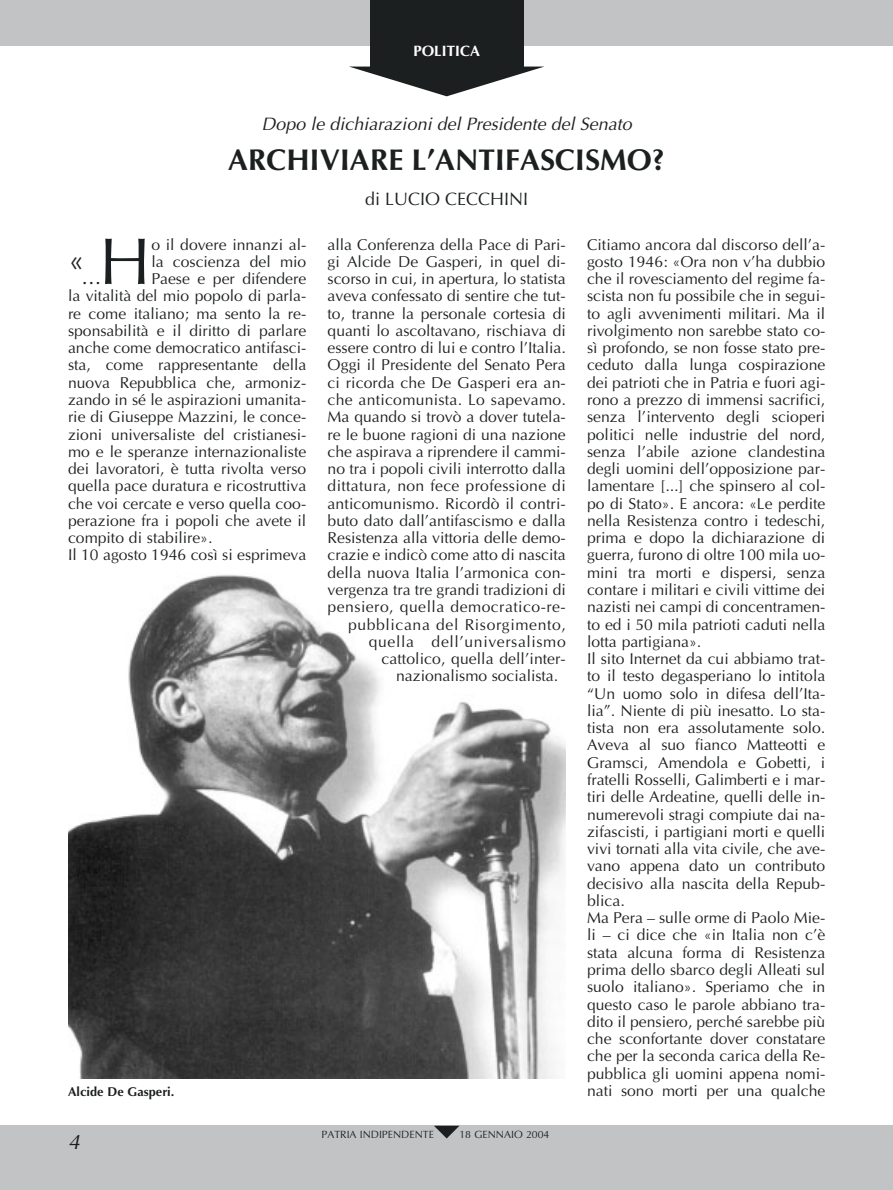
<style>
.page{position:relative;width:893px;height:1190px;background:#fff}
.page>*{position:absolute;margin:0;border:0;box-sizing:border-box;transform-origin:0 0}
.t1{font:66.45px "Optima";color:#1c1f20}
.t2{font:33.15px "Optima";color:#1c1f20}
.t3{font:700 30px "Optima";color:#1c1f20}
.t4{font:italic 21px "Optima";color:#1c1f20}
.t5{font:italic 18px "Optima";color:#1c1f20}
.t6{font:18px "Optima";color:#1c1f20}
.t7{font:15.75px/17.2px "Optima";color:#1c1f20}
.t8{font:15.75px "Optima";letter-spacing:.04em;color:#1c1f20}
.t9{font:15.75px "Optima";letter-spacing:.025em;color:#1c1f20}
.t10{font:15.75px "Optima";letter-spacing:.03em;color:#1c1f20}
.t11{font:15.75px "Optima";letter-spacing:.02em;color:#1c1f20}
.t12{font:700 15px "Optima";color:#fff}
.t13{font:700 12.75px "Optima";color:#1c1f20}
.t14{font:10.5px "Optima";color:#1c1f20}
</style>
<div class="page">
<div style="left:0;top:1125px;width:892px;height:65px;background:#c2c3c5"></div>
<div style="left:0;top:0;width:892px;height:45px;background:#c2c3c5"></div>
<div style="left:370px;top:0;width:153px;height:67px;background:#1c1f20"></div>
<svg style="left:350px;top:67px;width:193px;height:29px"></svg>
<svg style="left:434px;top:1125px;width:25px;height:13px"></svg>
<img style="left:68px;top:575px;width:498px;height:503px">
<p class="t12" style="left:413px;top:44px;width:68px">POLITICA</p>
<p class="t5" style="left:261px;top:116px;width:372px">Dopo le dichiarazioni del Presidente del Senato</p>
<h3 class="t3" style="left:228px;top:147px;width:438px">ARCHIVIARE L’ANTIFASCISMO?</h3>
<p class="t6" style="left:365px;top:191px;width:165px">di LUCIO CECCHINI</p>
<h1 class="t1" style="left:99px;top:234px;width:53px">H</h1>
<p class="t7" style="left:151px;top:237px;width:156px">o il dovere innanzi al-</p>
<p class="t7" style="left:151px;top:254px;width:156px">la coscienza del mio</p>
<p class="t7" style="left:151px;top:272px;width:156px">Paese e per difendere</p>
<p class="t7" style="left:68px;top:289px;width:240px">la vitalità del mio popolo di parla-</p>
<p class="t7" style="left:68px;top:306px;width:240px">re come italiano; ma sento la re-</p>
<p class="t7" style="left:68px;top:323px;width:240px">sponsabilità e il diritto di parlare</p>
<p class="t7" style="left:68px;top:341px;width:240px">anche come democratico antifasci-</p>
<p class="t7" style="left:68px;top:358px;width:240px">sta, come rappresentante della</p>
<p class="t7" style="left:68px;top:375px;width:240px">nuova Repubblica che, armoniz-</p>
<p class="t7" style="left:68px;top:392px;width:240px">zando in sé le aspirazioni umanita-</p>
<p class="t7" style="left:68px;top:410px;width:240px">rie di Giuseppe Mazzini, le conce-</p>
<p class="t7" style="left:68px;top:427px;width:240px">zioni universaliste del cristianesi-</p>
<p class="t7" style="left:68px;top:444px;width:240px">mo e le speranze internazionaliste</p>
<p class="t7" style="left:68px;top:461px;width:240px">dei lavoratori, è tutta rivolta verso</p>
<p class="t7" style="left:68px;top:479px;width:240px">quella pace duratura e ricostruttiva</p>
<p class="t7" style="left:68px;top:496px;width:240px">che voi cercate e verso quella coo-</p>
<p class="t7" style="left:68px;top:513px;width:240px">perazione fra i popoli che avete il</p>
<p class="t7" style="left:68px;top:531px;width:146px">compito di stabilire».</p>
<p class="t7" style="left:68px;top:548px;width:240px">Il 10 agosto 1946 così si esprimeva</p>
<h2 class="t2" style="left:68px;top:246px;width:35px">«<sub>…</sub></h2>
<p class="t7" style="left:327px;top:237px;width:240px">alla Conferenza della Pace di Pari-</p>
<p class="t7" style="left:327px;top:254px;width:240px">gi Alcide De Gasperi, in quel di-</p>
<p class="t7" style="left:327px;top:272px;width:240px">scorso in cui, in apertura, lo statista</p>
<p class="t7" style="left:327px;top:289px;width:240px">aveva confessato di sentire che tut-</p>
<p class="t7" style="left:327px;top:306px;width:240px">to, tranne la personale cortesia di</p>
<p class="t7" style="left:327px;top:323px;width:240px">quanti lo ascoltavano, rischiava di</p>
<p class="t7" style="left:327px;top:341px;width:240px">essere contro di lui e contro l’Italia.</p>
<p class="t7" style="left:327px;top:358px;width:240px">Oggi il Presidente del Senato Pera</p>
<p class="t7" style="left:327px;top:375px;width:240px">ci ricorda che De Gasperi era an-</p>
<p class="t11" style="left:327px;top:393px;width:240px">che anticomunista. Lo sapevamo.</p>
<p class="t7" style="left:327px;top:410px;width:240px">Ma quando si trovò a dover tutela-</p>
<p class="t7" style="left:327px;top:427px;width:240px">re le buone ragioni di una nazione</p>
<p class="t7" style="left:327px;top:444px;width:240px">che aspirava a riprendere il cammi-</p>
<p class="t7" style="left:327px;top:461px;width:240px">no tra i popoli civili interrotto dalla</p>
<p class="t9" style="left:327px;top:479px;width:240px">dittatura, non fece professione di</p>
<p class="t7" style="left:327px;top:496px;width:240px">anticomunismo. Ricordò il contri-</p>
<p class="t7" style="left:327px;top:513px;width:240px">buto dato dall’antifascismo e dalla</p>
<p class="t7" style="left:327px;top:531px;width:240px">Resistenza alla vittoria delle demo-</p>
<p class="t7" style="left:327px;top:548px;width:240px">crazie e indicò come atto di nascita</p>
<p class="t7" style="left:327px;top:565px;width:240px">della nuova Italia l’armonica con-</p>
<p class="t7" style="left:327px;top:582px;width:240px">vergenza tra tre grandi tradizioni di</p>
<p class="t10" style="left:327px;top:600px;width:240px">pensiero, quella democratico-re-</p>
<p class="t8" style="left:348px;top:617px;width:219px">pubblicana del Risorgimento,</p>
<p class="t8" style="left:369px;top:635px;width:199px">quella dell’universalismo</p>
<p class="t7" style="left:381px;top:651px;width:186px">cattolico, quella dell’inter-</p>
<p class="t7" style="left:396px;top:669px;width:163px">nazionalismo socialista.</p>
<p class="t13" style="left:68px;top:1086px;width:108px">Alcide De Gasperi.</p>
<h3 class="t4" style="left:68px;top:1132px;width:13px">4</h3>
<p class="t14" style="left:321px;top:1130px;width:114px">PATRIA INDIPENDENTE</p>
<p class="t14" style="left:459px;top:1130px;width:91px">18 GENNAIO 2004</p>
<p class="t7" style="left:587px;top:237px;width:240px">Citiamo ancora dal discorso dell’a&shy;gosto 1946: «Ora non v’ha dubbio che il rovesciamento del regime fa&shy;scista non fu possibile che in segui&shy;to agli avvenimenti militari. Ma il rivolgimento non sarebbe stato co&shy;sì profondo, se non fosse stato pre&shy;ceduto dalla lunga cospirazione dei patrioti che in Patria e fuori agi&shy;rono a prezzo di immensi sacrifici, senza l’intervento degli scioperi politici nelle industrie del nord, senza l’abile azione clandestina degli uomini dell’opposizione par&shy;lamentare [...] che spinsero al col&shy;po di Stato». E ancora: «Le perdite nella Resistenza contro i tedeschi, prima e dopo la dichiarazione di guerra, furono di oltre 100 mila uo&shy;mini tra morti e dispersi, senza contare i militari e civili vittime dei nazisti nei campi di concentramen&shy;to ed i 50 mila patrioti caduti nella lotta partigiana».<br>Il sito Internet da cui abbiamo trat&shy;to il testo degasperiano lo intitola “Un uomo solo in difesa dell’Ita&shy;lia”. Niente di più inesatto. Lo sta&shy;tista non era assolutamente solo.<br>Aveva al suo fianco Matteotti e Gramsci, Amendola e Gobetti, i fratelli Rosselli, Galimberti e i mar&shy;tiri delle Ardeatine, quelli delle in&shy;numerevoli stragi compiute dai na&shy;zifascisti, i partigiani morti e quelli vivi tornati alla vita civile, che ave&shy;vano appena dato un contributo decisivo alla nascita della Repub&shy;blica.<br>Ma Pera – sulle orme di Paolo Mie&shy;li – ci dice che «in Italia non c’è stata alcuna forma di Resistenza prima dello sbarco degli Alleati sul suolo italiano». Speriamo che in questo caso le parole abbiano tra&shy;dito il pensiero, perché sarebbe più che sconfortante dover constatare che per la seconda carica della Re&shy;pubblica gli uomini appena nomi&shy;nati sono morti per una qualche</p>
</div>
